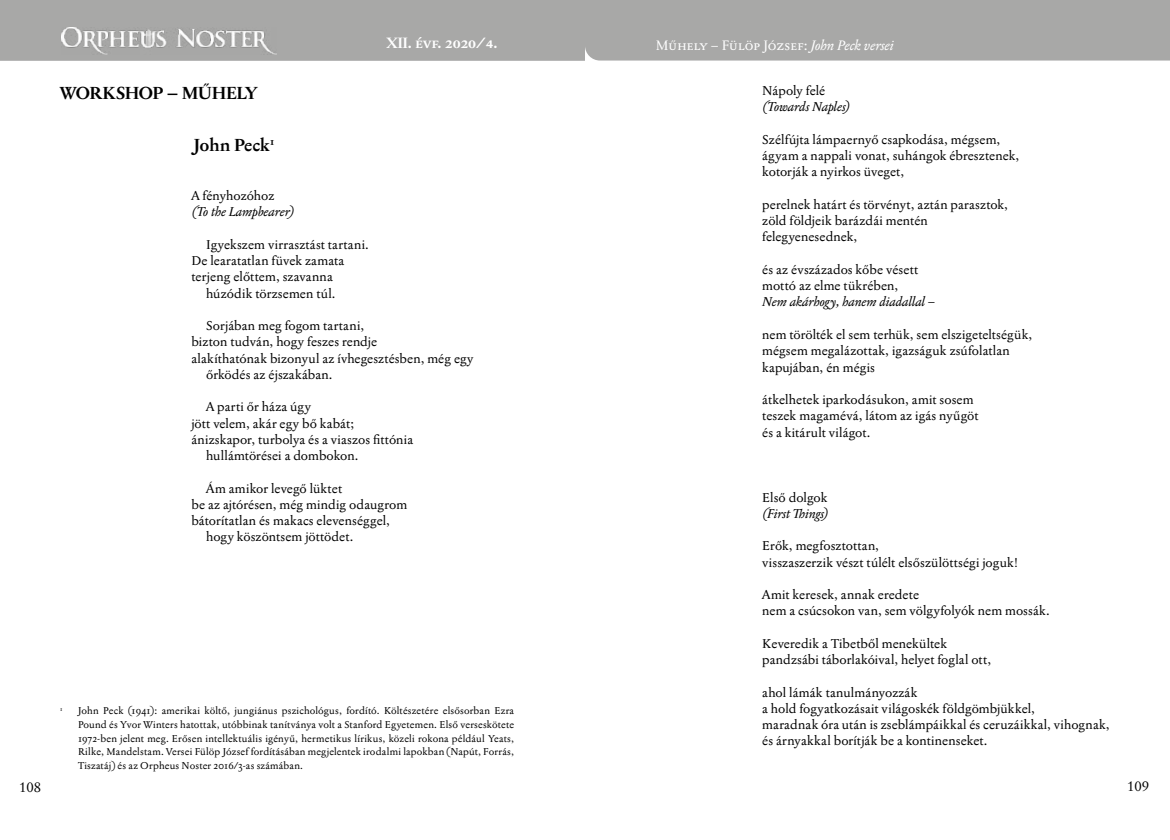
<style>
.page{position:relative;width:1170px;height:840px;background:#fff}
.page>*{position:absolute;margin:0;border:0;box-sizing:border-box;transform-origin:0 0}
.szerző{font:700 17.5px "Jannon T Moderne Pro";letter-spacing:-.005em;color:#000}
.cím_1{font:700 17.5px "Jannon T Moderne Pro";color:#000}
.t1{font:700 15px "Jannon T Moderne Pro";color:#fff}
.t2{font:13.75px "Jannon T Moderne Pro";letter-spacing:.01em;color:#fff}
.t3{font:13.75px "Jannon T Moderne Pro";color:#000}
.tompa{font:12.88px "Jannon T Moderne Pro";letter-spacing:.005em;color:#000}
.tompa-2{font:italic 12.88px "Jannon T Moderne Pro";color:#000}
.láb{font:10px/13.8px "Jannon T Moderne Pro";letter-spacing:.015em;color:#000;text-align:justify}
.láb-2{font:5.88px "Jannon T Moderne Pro";color:#000}
.s1{font-style:italic}
</style>
<div class="page">
<div style="left:0;top:0;width:1169px;height:61px;background:#a8a8a7"></div>
<p class="t1" style="left:386px;top:33px;width:112px">XII. évf. 2020/4.</p>
<p class="szerző" style="left:60px;top:81px;width:199px">WORKSHOP – MŰHELY</p>
<p class="cím_1" style="left:194px;top:134px;width:82px">John Peck<sup>1</sup></p>
<p class="tompa" style="left:191px;top:187px;width:84px">A fényhozóhoz</p>
<p class="tompa-2" style="left:191px;top:204px;width:104px">(To the Lampbearer)</p>
<p class="tompa" style="left:206px;top:236px;width:164px">Igyekszem virrasztást tartani.</p>
<p class="tompa" style="left:191px;top:252px;width:154px">De learatatlan füvek zamata</p>
<p class="tompa" style="left:191px;top:269px;width:143px">terjeng előttem, szavanna</p>
<p class="tompa" style="left:206px;top:285px;width:131px">húzódik törzsemen túl.</p>
<p class="tompa" style="left:206px;top:317px;width:159px">Sorjában meg fogom tartani,</p>
<p class="tompa" style="left:191px;top:334px;width:187px">bizton tudván, hogy feszes rendje</p>
<p class="tompa" style="left:191px;top:350px;width:284px">alakíthatónak bizonyul az ívhegesztésben, még egy</p>
<p class="tompa" style="left:206px;top:366px;width:128px">őrködés az éjszakában.</p>
<p class="tompa" style="left:206px;top:399px;width:107px">A parti őr háza úgy</p>
<p class="tompa" style="left:191px;top:415px;width:164px">jött velem, akár egy bő kabát;</p>
<p class="tompa" style="left:191px;top:431px;width:223px">ánizskapor, turbolya és a viaszos fittónia</p>
<p class="tompa" style="left:206px;top:447px;width:154px">hullámtörései a dombokon.</p>
<p class="tompa" style="left:206px;top:480px;width:137px">Ám amikor levegő lüktet</p>
<p class="tompa" style="left:191px;top:496px;width:217px">be az ajtórésen, még mindig odaugrom</p>
<p class="tompa" style="left:191px;top:512px;width:200px">bátorítatlan és makacs elevenséggel,</p>
<p class="tompa" style="left:206px;top:529px;width:149px">hogy köszöntsem jöttödet.</p>
<p class="t3" style="left:19px;top:778px;width:23px">108</p>
<p class="láb-2" style="left:60px;top:705px;width:4px">1</p>
<p class="láb" style="left:78px;top:704px;width:437px">John Peck (1941): amerikai költő, jungiánus pszichológus, fordító. Költészetére elsősorban Ezra Pound és Yvor Winters hatottak, utóbbinak tanítványa volt a Stanford Egyetemen. Első verseskötete 1972-ben jelent meg. Erősen intellektuális igényű, hermetikus lírikus, közeli rokona például Yeats, Rilke, Mandelstam. Versei Fülöp József fordításában megjelentek irodalmi lapokban (Napút, Forrás, Tiszatáj) és az Orpheus Noster 2016/3-as számában.</p>
<p class="t2" style="left:656px;top:36px;width:239px">Műhely – Fülöp József: <span class="s1">John Peck versei</span></p>
<p class="tompa" style="left:762px;top:82px;width:64px">Nápoly felé</p>
<p class="tompa-2" style="left:762px;top:99px;width:90px">(Towards Naples)</p>
<p class="tompa" style="left:762px;top:131px;width:239px">Szélfújta lámpaernyő csapkodása, mégsem,</p>
<p class="tompa" style="left:762px;top:147px;width:258px">ágyam a nappali vonat, suhángok ébresztenek,</p>
<p class="tompa" style="left:762px;top:164px;width:144px">kotorják a nyirkos üveget,</p>
<p class="tompa" style="left:762px;top:196px;width:247px">perelnek határt és törvényt, aztán parasztok,</p>
<p class="tompa" style="left:762px;top:212px;width:167px">zöld földjeik barázdái mentén</p>
<p class="tompa" style="left:762px;top:229px;width:97px">felegyenesednek,</p>
<p class="tompa" style="left:762px;top:261px;width:157px">és az évszázados kőbe vésett</p>
<p class="tompa" style="left:762px;top:277px;width:138px">mottó az elme tükrében,</p>
<p class="tompa-2" style="left:762px;top:294px;width:174px">Nem akárhogy, hanem diadallal –</p>
<p class="tompa" style="left:762px;top:326px;width:271px">nem törölték el sem terhük, sem elszigeteltségük,</p>
<p class="tompa" style="left:762px;top:342px;width:249px">mégsem megalázottak, igazságuk zsúfolatlan</p>
<p class="tompa" style="left:762px;top:359px;width:114px">kapujában, én mégis</p>
<p class="tompa" style="left:762px;top:391px;width:213px">átkelhetek iparkodásukon, amit sosem</p>
<p class="tompa" style="left:762px;top:407px;width:218px">teszek magamévá, látom az igás nyűgöt</p>
<p class="tompa" style="left:762px;top:424px;width:110px">és a kitárult világot.</p>
<p class="tompa" style="left:762px;top:489px;width:67px">Első dolgok</p>
<p class="tompa-2" style="left:762px;top:505px;width:68px">(First Things)</p>
<p class="tompa" style="left:762px;top:537px;width:118px">Erők, megfosztottan,</p>
<p class="tompa" style="left:762px;top:554px;width:257px">visszaszerzik vészt túlélt elsőszülöttségi joguk!</p>
<p class="tompa" style="left:762px;top:586px;width:158px">Amit keresek, annak eredete</p>
<p class="tompa" style="left:762px;top:602px;width:289px">nem a csúcsokon van, sem völgyfolyók nem mossák.</p>
<p class="tompa" style="left:762px;top:635px;width:186px">Keveredik a Tibetből menekültek</p>
<p class="tompa" style="left:762px;top:651px;width:230px">pandzsábi táborlakóival, helyet foglal ott,</p>
<p class="tompa" style="left:762px;top:684px;width:157px">ahol lámák tanulmányozzák</p>
<p class="tompa" style="left:762px;top:700px;width:274px">a hold fogyatkozásait világoskék földgömbjükkel,</p>
<p class="tompa" style="left:762px;top:716px;width:349px">maradnak óra után is zseblámpáikkal és ceruzáikkal, vihognak,</p>
<p class="tompa" style="left:762px;top:732px;width:227px">és árnyakkal borítják be a kontinenseket.</p>
<p class="t3" style="left:1126px;top:778px;width:23px">109</p>
</div>
